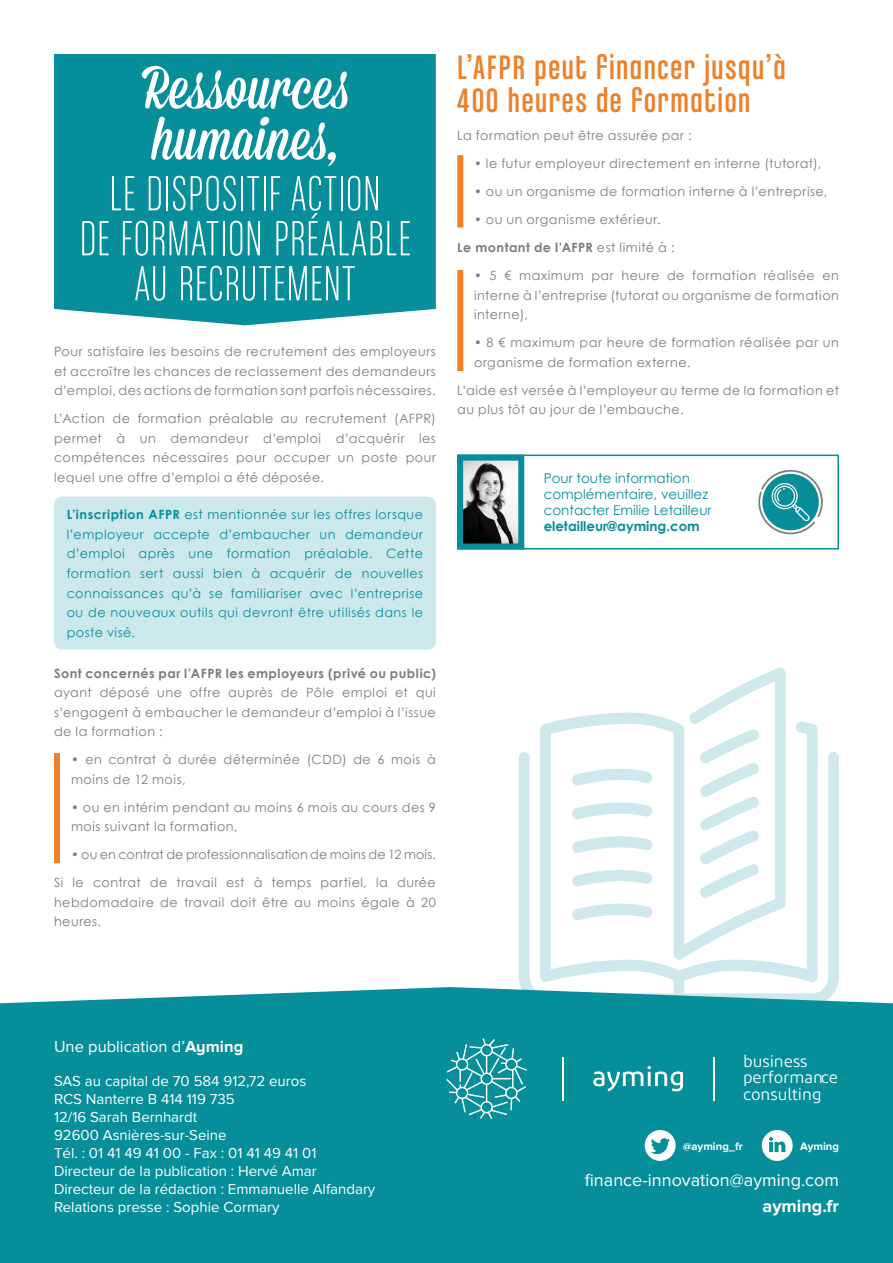
<style>
.page{position:relative;width:893px;height:1263px;background:#fff}
.page>*{position:absolute;margin:0;border:0;box-sizing:border-box;transform-origin:0 0}
.t1{font:60px/51px "Mission Script";letter-spacing:.01em;color:#fff}
.t2{font:52.5px/45px "Chalet Comprime Milan Eighty";letter-spacing:.025em;color:#fff;text-align:center}
.t3{font:36px/33px "Chalet Comprime Cologne Eighty";letter-spacing:.045em;color:#ee8027}
.t4{font:18px "Proxima Nova";color:#fff}
.t5{font:700 18px "Proxima Nova";color:#fff}
.t6{font:16.8px/16.4px "Diodrum";color:#fff}
.t7{font:16.5px "Proxima Nova";color:#fff}
.t8{font:15px/18px "Proxima Nova";color:#fff}
.t9{font:13.5px/16.2px "Century Gothic";color:#068e9a}
.t10{font:700 13.5px "Century Gothic";color:#068e9a}
.t11{font:12.75px/19.5px "Century Gothic";letter-spacing:.04em;color:#7b7c7e}
.t12{font:12.75px/19.6px "Century Gothic";letter-spacing:.04em;color:#068e9a;text-align:justify}
.t13{font:12.75px/28px "Century Gothic";letter-spacing:.015em;color:#7b7c7e;text-align:right}
.t14{font:700 12.75px "Century Gothic";letter-spacing:.04em;color:#7b7c7e}
.t15{font:700 11.25px "Proxima Nova";color:#fff}
.s1{font-weight:700}
</style>
<div class="page">
<div style="left:54px;top:497px;width:382px;height:153px;background:#cde8eb;border-radius:9px"></div>
<svg style="left:758px;top:470px;width:65px;height:65px"></svg>
<div style="left:457px;top:455px;width:382px;height:94px;border:2px solid #068e9a"></div>
<svg style="left:457px;top:454px;width:70px;height:96px"></svg>
<div style="left:457px;top:155px;width:6px;height:73px;background:#ee8027"></div>
<div style="left:457px;top:270px;width:6px;height:101px;background:#ee8027"></div>
<svg style="left:519px;top:667px;width:320px;height:320px"></svg>
<svg style="left:572px;top:764px;width:81px;height:21px"></svg>
<svg style="left:572px;top:797px;width:81px;height:22px"></svg>
<svg style="left:699px;top:729px;width:61px;height:169px"></svg>
<svg style="left:572px;top:831px;width:81px;height:22px"></svg>
<svg style="left:572px;top:898px;width:81px;height:22px"></svg>
<svg style="left:572px;top:865px;width:81px;height:22px"></svg>
<div style="left:54px;top:54px;width:382px;height:271px;background:#068e9a"></div>
<div style="left:0;top:987px;width:893px;height:276px;background:#068e9a"></div>
<svg style="left:762px;top:1130px;width:31px;height:31px"></svg>
<svg style="left:645px;top:1130px;width:31px;height:31px"></svg>
<hr style="left:562px;top:1057px;width:1px;height:43px;background:#fff">
<hr style="left:713px;top:1057px;width:1px;height:43px;background:#fff">
<svg style="left:593px;top:1066px;width:90px;height:25px"></svg>
<svg style="left:446px;top:1038px;width:81px;height:81px;background:#30a1ab"></svg>
<div style="left:54px;top:753px;width:6px;height:110px;background:#ee8027"></div>
<h1 class="t1" style="left:142px;top:66px;width:208px">Ressources humaines,</h1>
<h2 class="t2" style="left:80px;top:170px;width:332px">LE DISPOSITIF ACTION<br>DE FORMATION PRÉALABLE<br>AU RECRUTEMENT</h2>
<p class="t11" style="left:54px;top:342px;width:383px;text-align:justify">Pour satisfaire les besoins de recrutement des employeurs et accroître les chances de reclassement des demandeurs d’emploi, des actions de formation sont parfois nécessaires.</p>
<p class="t11" style="left:54px;top:409px;width:383px;text-align:justify">L’Action de formation préalable au recrutement (AFPR) permet à un demandeur d’emploi d’acquérir les compétences nécessaires pour occuper un poste pour lequel une offre d’emploi a été déposée.</p>
<p class="t12" style="left:67px;top:504px;width:358px"><span class="s1">L’inscription AFPR</span> est mentionnée sur les offres lorsque l’employeur accepte d’embaucher un demandeur d’emploi après une formation préalable. Cette formation sert aussi bien à acquérir de nouvelles connaissances qu’à se familiariser avec l’entreprise ou de nouveaux outils qui devront être utilisés dans le poste visé.</p>
<p class="t14" style="left:54px;top:665px;width:383px">Sont concernés par l’AFPR les employeurs (privé ou public)</p>
<p class="t11" style="left:54px;top:683px;width:383px;text-align:justify">ayant déposé une offre auprès de Pôle emploi et qui s’engagent à embaucher le demandeur d’emploi à l’issue de la formation :</p>
<p class="t11" style="left:71px;top:750px;width:366px">• en contrat à durée déterminée (CDD) de 6 mois à moins de 12 mois,</p>
<p class="t11" style="left:71px;top:797px;width:366px">• ou en intérim pendant au moins 6 mois au cours des 9 mois suivant la formation,</p>
<p class="t13" style="left:54px;top:840px;width:383px">• ou en contrat de professionnalisation de moins de 12 mois.<br>Si le contrat de travail est à temps partiel, la durée</p>
<p class="t11" style="left:54px;top:892px;width:383px">hebdomadaire de travail doit être au moins égale à 20 heures.</p>
<h3 class="t3" style="left:457px;top:50px;width:330px">L’AFPR peut financer jusqu’à<br>400 heures de formation</h3>
<p class="t11" style="left:457px;top:126px;width:236px">La formation peut être assurée par :</p>
<p class="t11" style="left:474px;top:154px;width:349px">• le futur employeur directement en interne (tutorat),</p>
<p class="t11" style="left:474px;top:182px;width:355px">• ou un organisme de formation interne à l’entreprise,</p>
<p class="t11" style="left:457px;top:205px;width:219px;line-height:28px;text-align:center">• ou un organisme extérieur.<br><span class="s1">Le montant de l’AFPR</span> est limité à :</p>
<p class="t11" style="left:474px;top:266px;width:366px;text-align:justify">• 5 € maximum par heure de formation réalisée en interne à l’entreprise (tutorat ou organisme de formation interne),</p>
<p class="t11" style="left:474px;top:333px;width:366px">• 8 € maximum par heure de formation réalisée par un organisme de formation externe.</p>
<p class="t11" style="left:457px;top:380px;width:383px">L’aide est versée à l’employeur au terme de la formation et au plus tôt au jour de l’embauche.</p>
<p class="t9" style="left:544px;top:470px;width:169px">Pour toute information complémentaire, veuillez contacter Emilie Letailleur</p>
<p class="t10" style="left:544px;top:518px;width:158px">eletailleur@ayming.com</p>
<p class="t7" style="left:54px;top:1038px;width:191px">Une publication d’<span class="s1">Ayming</span></p>
<p class="t8" style="left:54px;top:1072px;width:323px">SAS au capital de 70 584 912,72 euros<br>RCS Nanterre B 414 119 735<br>12/16 Sarah Bernhardt<br>92600 Asnières-sur-Seine<br>Tél. : 01 41 49 41 00 - Fax : 01 41 49 41 01<br>Directeur de la publication : Hervé Amar Directeur de la rédaction : Emmanuelle Alfandary Relations presse : Sophie Cormary</p>
<h3 class="t6" style="left:743px;top:1052px;width:97px">business performance consulting</h3>
<p class="t15" style="left:683px;top:1141px;width:62px">@ayming_fr</p>
<p class="t15" style="left:800px;top:1141px;width:40px">Ayming</p>
<h3 class="t4" style="left:585px;top:1172px;width:256px">finance-innovation@ayming.com</h3>
<h3 class="t5" style="left:763px;top:1197px;width:78px">ayming.fr</h3>
</div>
